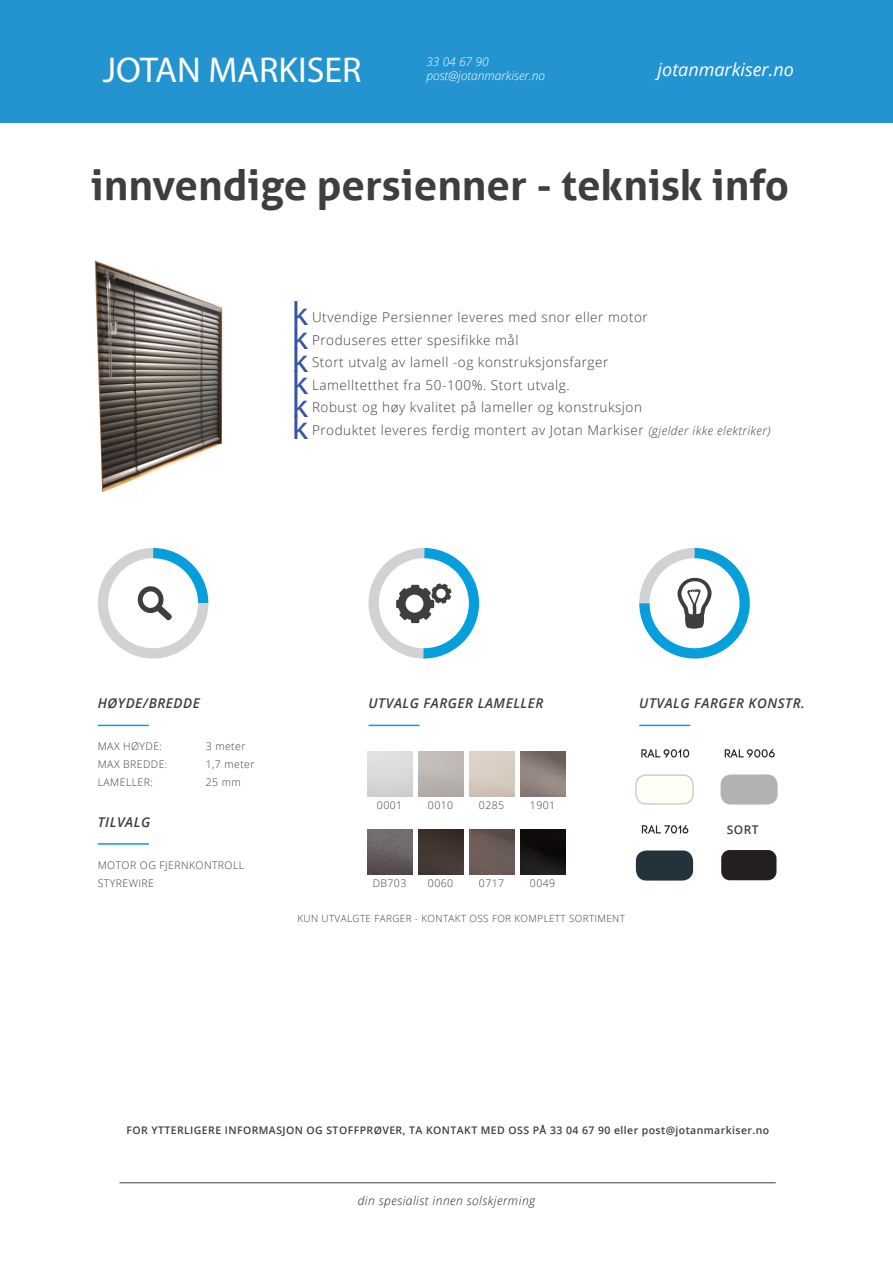
<style>
.page{position:relative;width:893px;height:1263px;background:#fff}
.page>*{position:absolute;margin:0;border:0;box-sizing:border-box;transform-origin:0 0}
.t1{font:700 42px "Aller";color:#3e3e3f}
.body_text{font:36px "Myriad Pro";color:#fff}
.elements{font:33.6px "Myriad Pro";color:#3953a4}
.body_text-2{font:italic 18px "Open Sans";color:#fff}
.body_text-3{font:300 13.5px "Open Sans";letter-spacing:.04em;color:#3e3e3f}
.body_text_2{font:italic 600 13.5px "Open Sans";letter-spacing:.04em;color:#3e3e3f}
.body_text-4{font:italic 300 12px "Open Sans";letter-spacing:.04em;color:#231f20}
.body_text_1{font:italic 300 12px "Open Sans";color:#fff}
.body_text-5{font:600 12px "Open Sans";color:#3e3e3f}
.body_text-6{font:300 10.5px/18px "Open Sans";letter-spacing:.04em;color:#3e3e3f}
.body_text-7{font:600 10.5px "Open Sans";letter-spacing:.04em;color:#3e3e3f}
.body_text-8{font:300 9.9px "Open Sans";letter-spacing:.04em;color:#3e3e3f}
.s1{font-style:italic;font-size:12px}
</style>
<div class="page">
<div style="left:0;top:0;width:893px;height:123px;background:#2494d0"></div>
<hr style="left:120px;top:1182px;width:656px;height:1px;background:#3e3e3f">
<hr style="left:98px;top:725px;width:51px;height:1px;background:#069edb">
<hr style="left:369px;top:725px;width:51px;height:1px;background:#069edb">
<hr style="left:639px;top:725px;width:51px;height:1px;background:#069edb">
<svg style="left:368px;top:548px;width:111px;height:111px"></svg>
<svg style="left:98px;top:548px;width:110px;height:110px"></svg>
<svg style="left:639px;top:548px;width:111px;height:110px"></svg>
<img style="left:635px;top:749px;width:143px;height:56px">
<img style="left:635px;top:825px;width:59px;height:56px">
<hr style="left:98px;top:843px;width:51px;height:2px;background:#069edb">
<img style="left:94px;top:260px;width:129px;height:233px">
<img style="left:520px;top:751px;width:45px;height:45px">
<img style="left:367px;top:829px;width:45px;height:45px">
<img style="left:418px;top:829px;width:45px;height:45px">
<img style="left:469px;top:829px;width:45px;height:45px">
<img style="left:520px;top:829px;width:45px;height:45px">
<div style="left:721px;top:850px;width:55px;height:30px;background:#231f20;border-radius:9px"></div>
<p class="body_text_1" style="left:426px;top:54px;width:64px">33 04 67 90</p>
<p class="body_text_1" style="left:426px;top:67px;width:120px">post@jotanmarkiser.no</p>
<p class="body_text" style="left:103px;top:48px;width:260px">JOTAN MARKISER</p>
<p class="body_text-2" style="left:658px;top:57px;width:138px">jotanmarkiser.no</p>
<p class="t1" style="left:91px;top:159px;width:700px">innvendige persienner - teknisk info</p>
<p class="elements" style="left:292px;top:293px;width:17px">k</p>
<p class="elements" style="left:292px;top:317px;width:17px">k</p>
<p class="elements" style="left:292px;top:340px;width:17px">k</p>
<p class="elements" style="left:292px;top:362px;width:17px">k</p>
<p class="elements" style="left:292px;top:385px;width:17px">k</p>
<p class="body_text-3" style="left:312px;top:308px;width:337px">Utvendige Persienner leveres med snor eller motor</p>
<p class="body_text-3" style="left:312px;top:331px;width:208px">Produseres etter spesifikke mål</p>
<p class="body_text-3" style="left:312px;top:353px;width:298px">Stort utvalg av lamell -og konstruksjonsfarger</p>
<p class="body_text-3" style="left:312px;top:376px;width:259px">Lamelltetthet fra 50-100%. Stort utvalg.</p>
<p class="body_text-3" style="left:312px;top:398px;width:331px">Robust og høy kvalitet på lameller og konstruksjon</p>
<p class="body_text-3" style="left:312px;top:421px;width:460px">Produktet leveres ferdig montert av Jotan Markiser <span class="s1">(gjelder ikke elektriker)</span></p>
<p class="elements" style="left:292px;top:407px;width:17px">k</p>
<p class="body_text_2" style="left:98px;top:694px;width:104px">HØYDE/BREDDE</p>
<p class="body_text_2" style="left:369px;top:694px;width:176px">UTVALG FARGER LAMELLER</p>
<p class="body_text_2" style="left:639px;top:694px;width:167px">UTVALG FARGER KONSTR.</p>
<p class="body_text-6" style="left:98px;top:737px;width:66px">MAX HØYDE:</p>
<p class="body_text-6" style="left:206px;top:737px;width:41px">3 meter</p>
<p class="body_text-6" style="left:98px;top:755px;width:71px">MAX BREDDE:</p>
<p class="body_text-6" style="left:206px;top:755px;width:50px">1,7 meter</p>
<p class="body_text-6" style="left:98px;top:773px;width:57px">LAMELLER:</p>
<p class="body_text-6" style="left:206px;top:773px;width:36px">25 mm</p>
<p class="body_text_2" style="left:98px;top:813px;width:54px">TILVALG</p>
<p class="body_text-6" style="left:98px;top:856px;width:148px">MOTOR OG FJERNKONTROLL<br>STYREWIRE</p>
<p class="body_text-6" style="left:377px;top:796px;width:27px">0001</p>
<p class="body_text-6" style="left:428px;top:796px;width:27px">0010</p>
<p class="body_text-6" style="left:479px;top:796px;width:27px">0285</p>
<p class="body_text-6" style="left:530px;top:796px;width:27px">1901</p>
<p class="body_text-6" style="left:373px;top:874px;width:35px">DB703</p>
<p class="body_text-6" style="left:428px;top:874px;width:27px">0060</p>
<p class="body_text-6" style="left:479px;top:874px;width:27px">0717</p>
<p class="body_text-6" style="left:530px;top:874px;width:27px">0049</p>
<p class="body_text-8" style="left:297px;top:911px;width:329px">KUN UTVALGTE FARGER - KONTAKT OSS FOR KOMPLETT SORTIMENT</p>
<p class="body_text-5" style="left:727px;top:822px;width:33px">SORT</p>
<p class="body_text-7" style="left:126px;top:1123px;width:644px">FOR YTTERLIGERE INFORMASJON OG STOFFPRØVER, TA KONTAKT MED OSS PÅ 33 04 67 90 eller post@jotanmarkiser.no</p>
<p class="body_text-4" style="left:358px;top:1192px;width:179px">din spesialist innen solskjerming</p>
</div>
